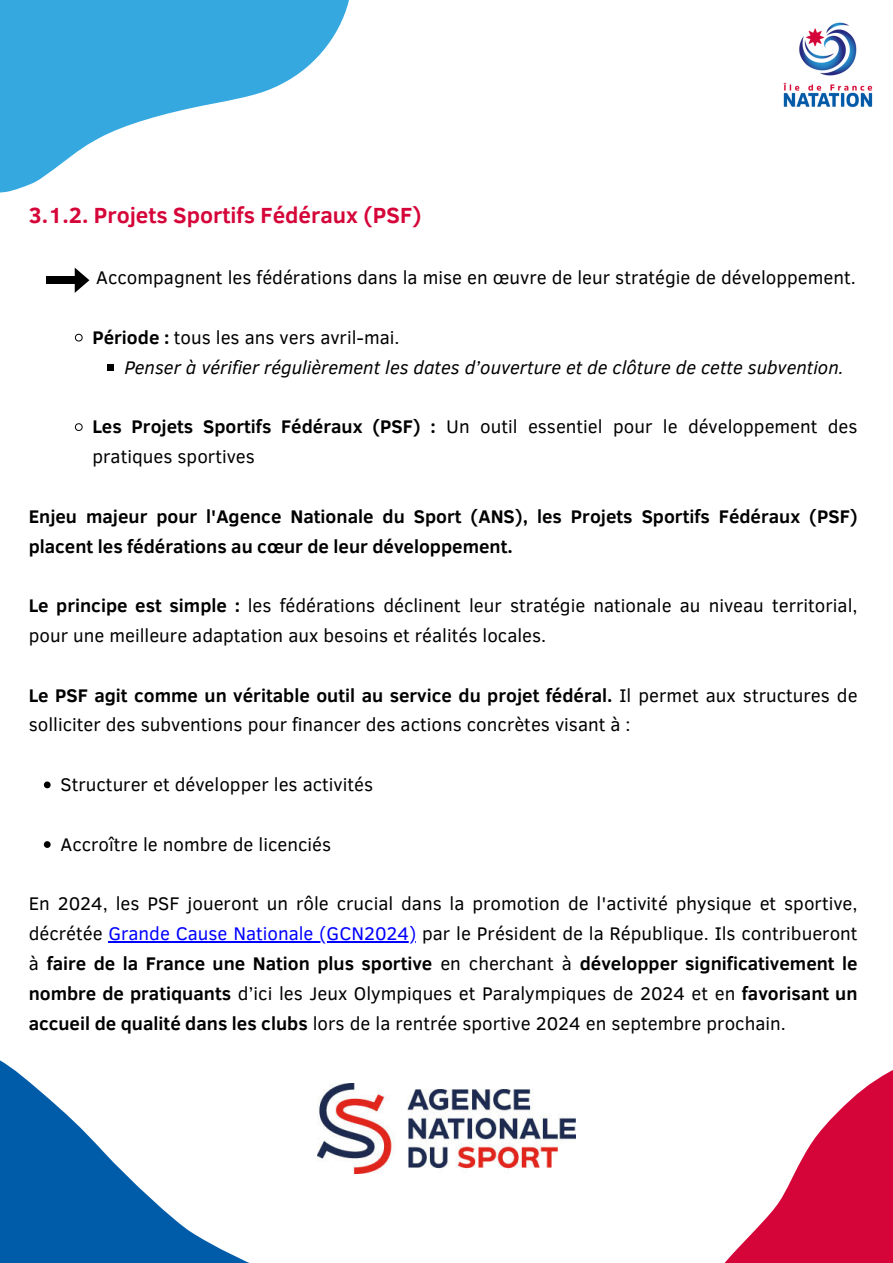
<style>
.page{position:relative;width:893px;height:1263px;background:#fff}
.page>*{position:absolute;margin:0;border:0;box-sizing:border-box;transform-origin:0 0}
.t1{font:700 22.5px "Clear Sans";color:#d50539}
.t2{font:18.75px/29.8px "Clear Sans";color:#000}
.t3{font:700 18.75px/29.8px "Clear Sans";color:#000}
.t4{font:italic 18.75px/29.8px "Clear Sans";color:#000}
.s1{font-weight:700;font-style:normal}
.s2{font-style:normal}
.s3{font-weight:700}
.s4{color:#00f}
</style>
<div class="page">
<svg style="left:0;top:0;width:349px;height:193px;fill:#36a8e0"></svg>
<svg style="left:724px;top:1070px;width:169px;height:193px;fill:#d50539"></svg>
<svg style="left:0;top:1060px;width:249px;height:203px"></svg>
<img style="left:783px;top:22px;width:90px;height:86px">
<svg style="left:75px;top:334px;width:8px;height:8px"></svg>
<div style="left:107px;top:364px;width:7px;height:7px;background:#000"></div>
<svg style="left:75px;top:423px;width:8px;height:8px"></svg>
<svg style="left:44px;top:781px;width:7px;height:7px"></svg>
<svg style="left:44px;top:841px;width:7px;height:7px"></svg>
<hr style="left:108px;top:941px;width:308px;height:2px;background:#00f">
<div style="left:47px;top:277px;width:28px;height:7px;background:#000"></div>
<svg style="left:75px;top:268px;width:14px;height:25px"></svg>
<img style="left:317px;top:1083px;width:259px;height:91px">
<p class="t1" style="left:29px;top:199px;width:394px">3.1.2. Projets Sportifs Fédéraux (PSF)</p>
<p class="t2" style="left:96px;top:262px;width:761px">Accompagnent les fédérations dans la mise en œuvre de leur stratégie de développement.</p>
<p class="t4" style="left:124px;top:321px;width:721px;text-indent:-32px"><span class="s1">Période :</span> <span class="s2">tous les ans vers avril-mai.<br></span>Penser à vérifier régulièrement les dates d’ouverture et de clôture de cette subvention.</p>
<p class="t2" style="left:92px;top:411px;width:766px"><span class="s3">Les Projets Sportifs Fédéraux (PSF) :</span> Un outil essentiel pour le développement des pratiques sportives</p>
<p class="t3" style="left:29px;top:500px;width:830px">Enjeu majeur pour l'Agence Nationale du Sport (ANS), les Projets Sportifs Fédéraux (PSF) placent les fédérations au cœur de leur développement.</p>
<p class="t2" style="left:29px;top:590px;width:830px"><span class="s3">Le principe est simple :</span> les fédérations déclinent leur stratégie nationale au niveau territorial, pour une meilleure adaptation aux besoins et réalités locales.</p>
<p class="t2" style="left:29px;top:679px;width:830px"><span class="s3">Le PSF agit comme un véritable outil au service du projet fédéral.</span> Il permet aux structures de solliciter des subventions pour financer des actions concrètes visant à :</p>
<p class="t2" style="left:61px;top:769px;width:314px">Structurer et développer les activités</p>
<p class="t2" style="left:61px;top:828px;width:272px">Accroître le nombre de licenciés</p>
<p class="t2" style="left:29px;top:888px;width:830px;text-align:justify">En 2024, les PSF joueront un rôle crucial dans la promotion de l'activité physique et sportive, décrétée <span class="s4">Grande Cause Nationale (GCN2024)</span> par le Président de la République. Ils contribueront à <span class="s3">faire de la France une Nation plus sportive</span> en cherchant à <span class="s3">développer significativement le nombre de pratiquants</span> d’ici les Jeux Olympiques et Paralympiques de 2024 et en <span class="s3">favorisant un accueil de qualité dans les clubs</span> lors de la rentrée sportive 2024 en septembre prochain.</p>
</div>
